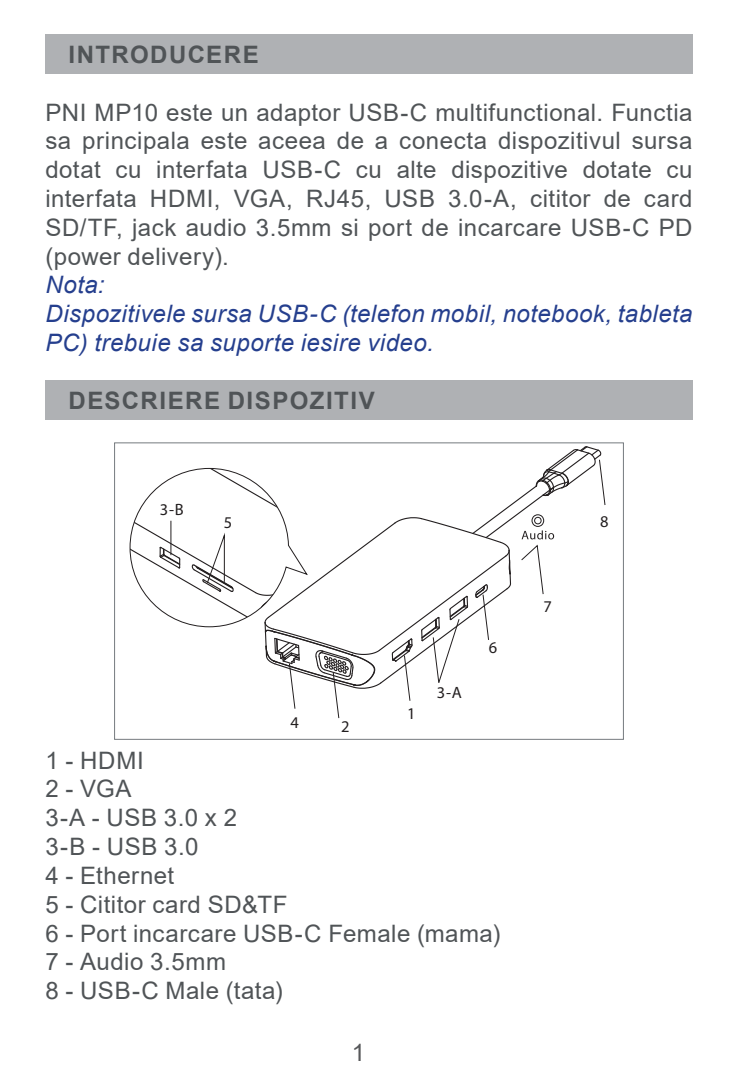
<style>
.page{position:relative;width:738px;height:1078px;background:#fff}
.page>*{position:absolute;margin:0;border:0;box-sizing:border-box;transform-origin:0 0}
.t1{font:24px/28.8px "Arial";letter-spacing:.02em;color:#505457;text-align:justify}
.Note{font:italic 24px/28.8px "Arial";letter-spacing:.02em;color:#253f8e}
.UPPERCASE_TITLE{font:700 24px "Arial";letter-spacing:.06em;color:#505457}
.t2{font:24px "Arial";color:#57585a}
.t3{font:16.4px "Source Han Sans CN";color:#231f20}
</style>
<div class="page">
<div style="left:45px;top:34px;width:647px;height:40px;background:#afb1b4"></div>
<div style="left:45px;top:380px;width:647px;height:39px;background:#afb1b4"></div>
<svg style="left:129px;top:446px;width:476px;height:273px"></svg>
<div style="left:114px;top:442px;width:509px;height:297px;border:1px solid #767b7f"></div>
<p class="UPPERCASE_TITLE" style="left:68px;top:37px;width:191px">INTRODUCERE</p>
<p class="t1" style="left:45px;top:97px;width:648px">PNI MP10 este un adaptor USB-C multifunctional. Functia sa principala este aceea de a conecta dispozitivul sursa dotat cu interfata USB-C cu alte dispozitive dotate cu interfata HDMI, VGA, RJ45, USB 3.0-A, cititor de card SD/TF, jack audio 3.5mm si port de incarcare USB-C PD (power delivery).</p>
<p class="Note" style="left:45px;top:271px;width:61px">Nota:</p>
<p class="Note" style="left:45px;top:300px;width:648px">Dispozitivele sursa USB-C (telefon mobil, notebook, tableta<br>PC) trebuie sa suporte iesire video.</p>
<p class="UPPERCASE_TITLE" style="left:68px;top:383px;width:307px">DESCRIERE DISPOZITIV</p>
<p class="t3" style="left:160px;top:499px;width:25px">3-B</p>
<p class="t3" style="left:224px;top:512px;width:10px">5</p>
<p class="t3" style="left:290px;top:711px;width:10px">4</p>
<p class="t3" style="left:341px;top:716px;width:10px">2</p>
<p class="t3" style="left:407px;top:703px;width:10px">1</p>
<p class="t3" style="left:436px;top:682px;width:26px">3-A</p>
<p class="t3" style="left:488px;top:637px;width:10px">6</p>
<p class="t1" style="left:45px;top:745px;width:100px">1 - HDMI</p>
<p class="t1" style="left:45px;top:774px;width:88px">2 - VGA</p>
<p class="t1" style="left:45px;top:803px;width:193px">3-A - USB 3.0 x 2</p>
<p class="t1" style="left:45px;top:831px;width:154px">3-B - USB 3.0</p>
<p class="t1" style="left:45px;top:860px;width:130px">4 - Ethernet</p>
<p class="t1" style="left:45px;top:889px;width:243px">5 - Cititor card SD&amp;TF</p>
<p class="t1" style="left:45px;top:918px;width:456px">6 - Port incarcare USB-C Female (mama)</p>
<p class="t1" style="left:45px;top:947px;width:182px">7 - Audio 3.5mm</p>
<p class="t1" style="left:45px;top:975px;width:239px">8 - USB-C Male (tata)</p>
<p class="t2" style="left:351px;top:1036px;width:15px">1</p>
<p class="t3" style="left:543px;top:596px;width:10px">7</p>
<p class="t3" style="left:599px;top:511px;width:10px">8</p>
</div>
